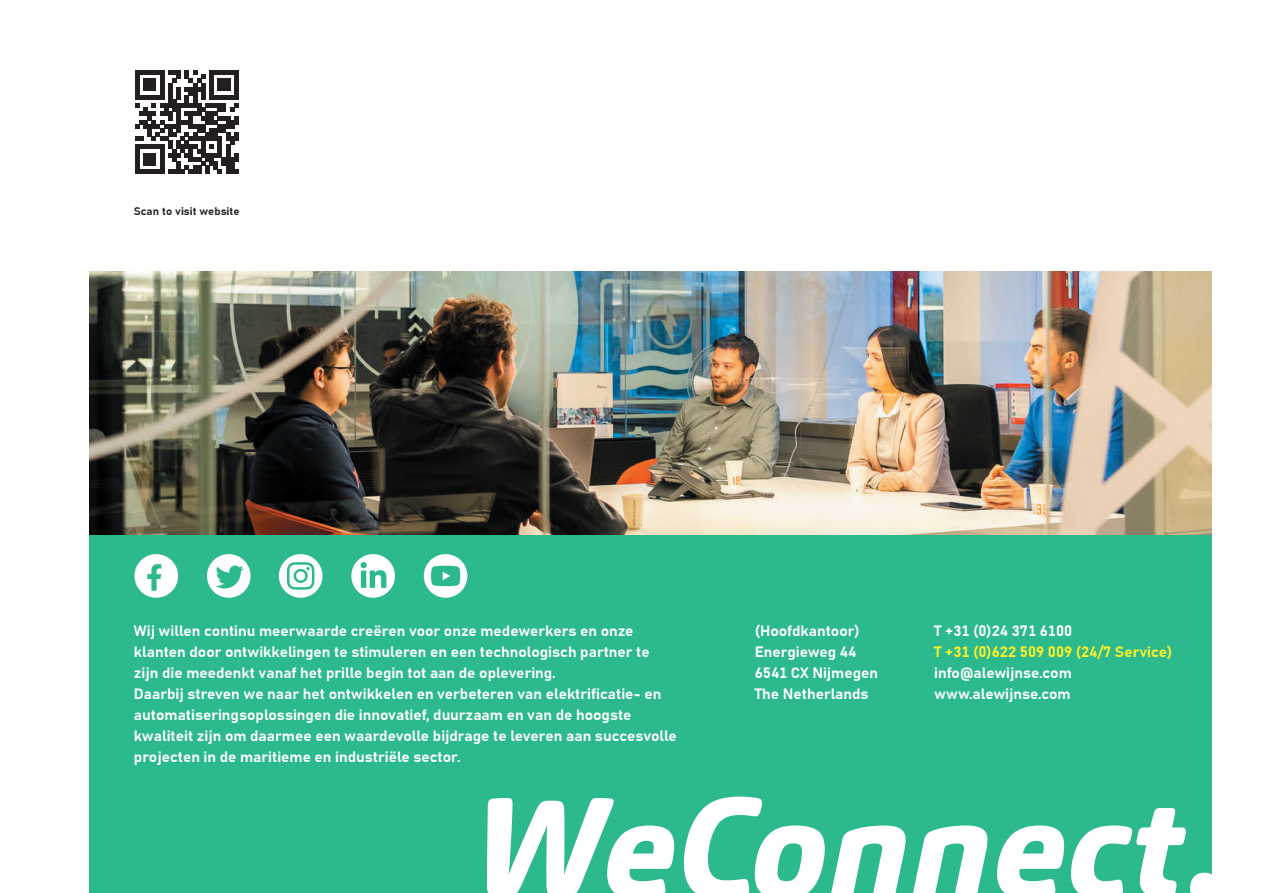
<style>
.page{position:relative;width:1263px;height:893px;background:#fff}
.page>*{position:absolute;margin:0;border:0;box-sizing:border-box;transform-origin:0 0}
._00_small{font:700 15px/21px "Grandview";color:#fff}
._00_small-2{font:700 15px "Grandview";color:#fff229}
.body_10_14{font:700 11.1px "Grandview";color:#231f20}
</style>
<div class="page">
<img style="left:89px;top:271px;width:1123px;height:264px">
<div style="left:89px;top:535px;width:1123px;height:358px;background:#2cb98d"></div>
<svg style="left:487px;top:798px;width:187px;height:95px"></svg>
<svg style="left:684px;top:797px;width:141px;height:96px"></svg>
<svg style="left:831px;top:825px;width:74px;height:68px"></svg>
<svg style="left:913px;top:825px;width:74px;height:68px"></svg>
<svg style="left:997px;top:825px;width:67px;height:68px"></svg>
<svg style="left:1071px;top:808px;width:141px;height:85px"></svg>
<svg style="left:279px;top:554px;width:43px;height:44px"></svg>
<svg style="left:207px;top:554px;width:44px;height:44px"></svg>
<svg style="left:351px;top:554px;width:44px;height:44px"></svg>
<svg style="left:424px;top:554px;width:43px;height:44px"></svg>
<svg style="left:134px;top:554px;width:44px;height:44px"></svg>
<svg style="left:135px;top:71px;width:103px;height:103px"></svg>
<p class="body_10_14" style="left:134px;top:204px;width:107px">Scan to visit website</p>
<p class="_00_small" style="left:134px;top:620px;width:517px">Wij willen continu meerwaarde creëren voor onze medewerkers en onze klanten door ontwikkelingen te stimuleren en een technologisch partner te zijn die meedenkt vanaf het prille begin tot aan de oplevering.</p>
<p class="_00_small" style="left:134px;top:683px;width:544px">Daarbij streven we naar het ontwikkelen en verbeteren van elektrificatie- en automatiseringsoplossingen die innovatief, duurzaam en van de hoogste kwaliteit zijn om daarmee een waardevolle bijdrage te leveren aan succesvolle projecten in de maritieme en industriële sector.</p>
<p class="_00_small" style="left:755px;top:620px;width:106px">(Hoofdkantoor)</p>
<p class="_00_small" style="left:755px;top:641px;width:103px">Energieweg 44</p>
<p class="_00_small" style="left:755px;top:662px;width:125px">6541 CX Nijmegen</p>
<p class="_00_small" style="left:755px;top:683px;width:115px">The Netherlands</p>
<p class="_00_small" style="left:934px;top:620px;width:139px">T +31 (0)24 371 6100</p>
<p class="_00_small-2" style="left:934px;top:642px;width:240px">T +31 (0)622 509 009 (24/7 Service)</p>
<p class="_00_small" style="left:934px;top:662px;width:139px">info@alewijnse.com</p>
<p class="_00_small" style="left:934px;top:683px;width:138px">www.alewijnse.com</p>
</div>
